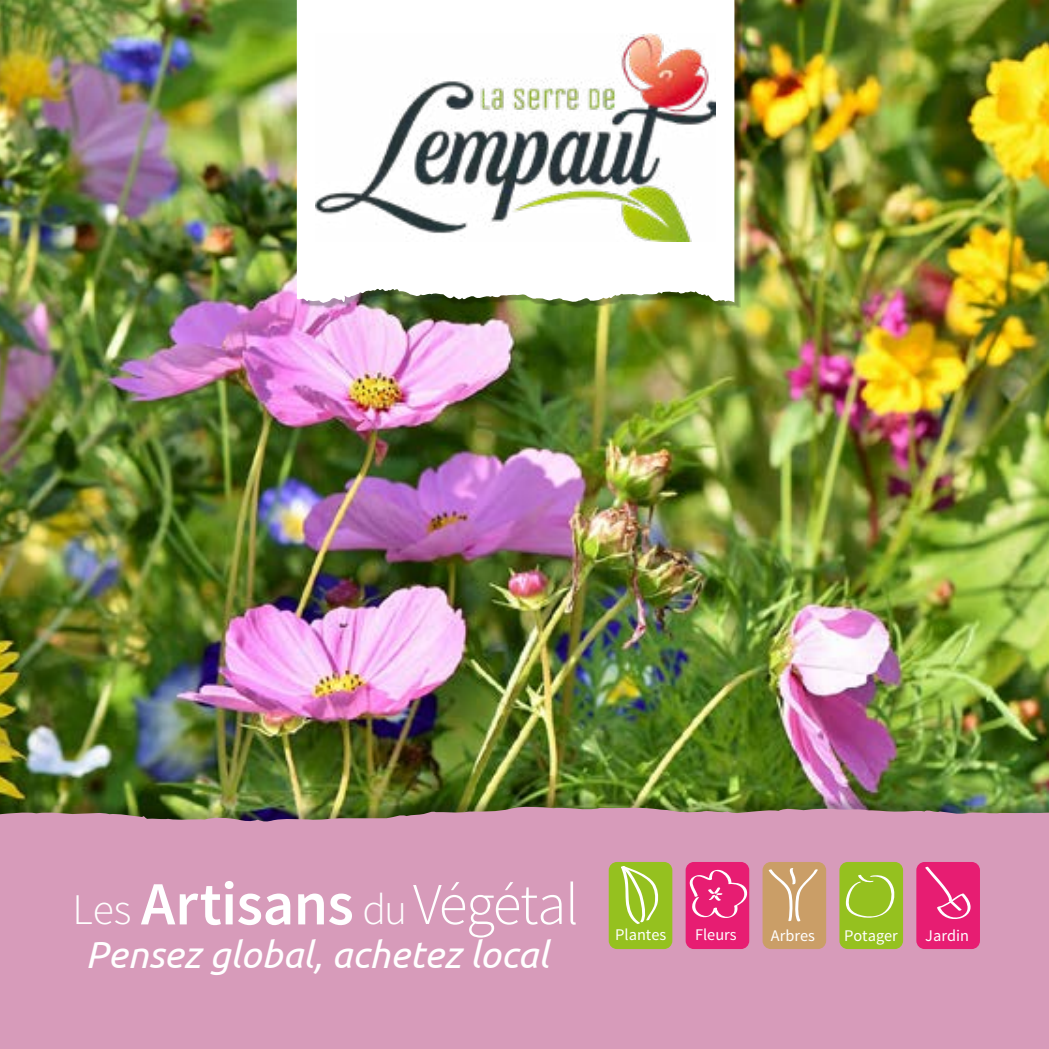
<style>
.page{position:relative;width:1049px;height:1049px;background:#fff}
.page>*{position:absolute;margin:0;border:0;box-sizing:border-box;transform-origin:0 0}
.t1{font:600 61.25px "Source Sans Pro";letter-spacing:-.01em;color:#fff}
.t2{font:italic 37.75px "Ubuntu";color:#fff}
.t3{font:16.25px "Source Sans Pro";color:#fff}
.s1{font-weight:300;font-size:43.5px}
.s2{font-weight:300;font-size:59px}
</style>
<div class="page">
<img style="left:0;top:0;width:1049px;height:794px">
<div style="left:0;top:794px;width:1049px;height:255px;background:#000;opacity:.28"></div>
<div style="left:0;top:805px;width:1049px;height:244px;background:#d79bba"></div>
<div style="left:609px;top:862px;width:63px;height:87px;background:#95c11f;border-radius:8px"></div>
<svg style="left:621px;top:866px;width:38px;height:58px"></svg>
<div style="left:686px;top:862px;width:63px;height:87px;background:#e71d72;border-radius:8px"></div>
<svg style="left:685px;top:869px;width:63px;height:50px"></svg>
<div style="left:916px;top:862px;width:64px;height:87px;background:#e71d72;border-radius:8px"></div>
<svg style="left:925px;top:866px;width:46px;height:53px"></svg>
<div style="left:762px;top:862px;width:64px;height:87px;background:#ca9e67;border-radius:8px"></div>
<svg style="left:768px;top:868px;width:50px;height:54px"></svg>
<div style="left:839px;top:862px;width:64px;height:87px;background:#95c11f;border-radius:8px"></div>
<svg style="left:846px;top:874px;width:49px;height:44px"></svg>
<div style="left:300px;top:0;width:441px;height:309px;background:#000;opacity:.31"></div>
<svg style="left:297px;top:0;width:437px;height:305px"></svg>
<img style="left:316px;top:33px;width:399px;height:208px">
<h1 class="t1" style="left:72px;top:865px;width:508px"><span class="s1">Les</span> Artisans <span class="s1">du</span> <span class="s2">Végétal</span></h1>
<h2 class="t2" style="left:86px;top:932px;width:464px">Pensez global, achetez local</h2>
<p class="t3" style="left:615px;top:925px;width:53px">Plantes</p>
<p class="t3" style="left:695px;top:925px;width:43px">Fleurs</p>
<p class="t3" style="left:771px;top:925px;width:46px">Arbres</p>
<p class="t3" style="left:844px;top:925px;width:55px">Potager</p>
<p class="t3" style="left:925px;top:925px;width:45px">Jardin</p>
</div>
